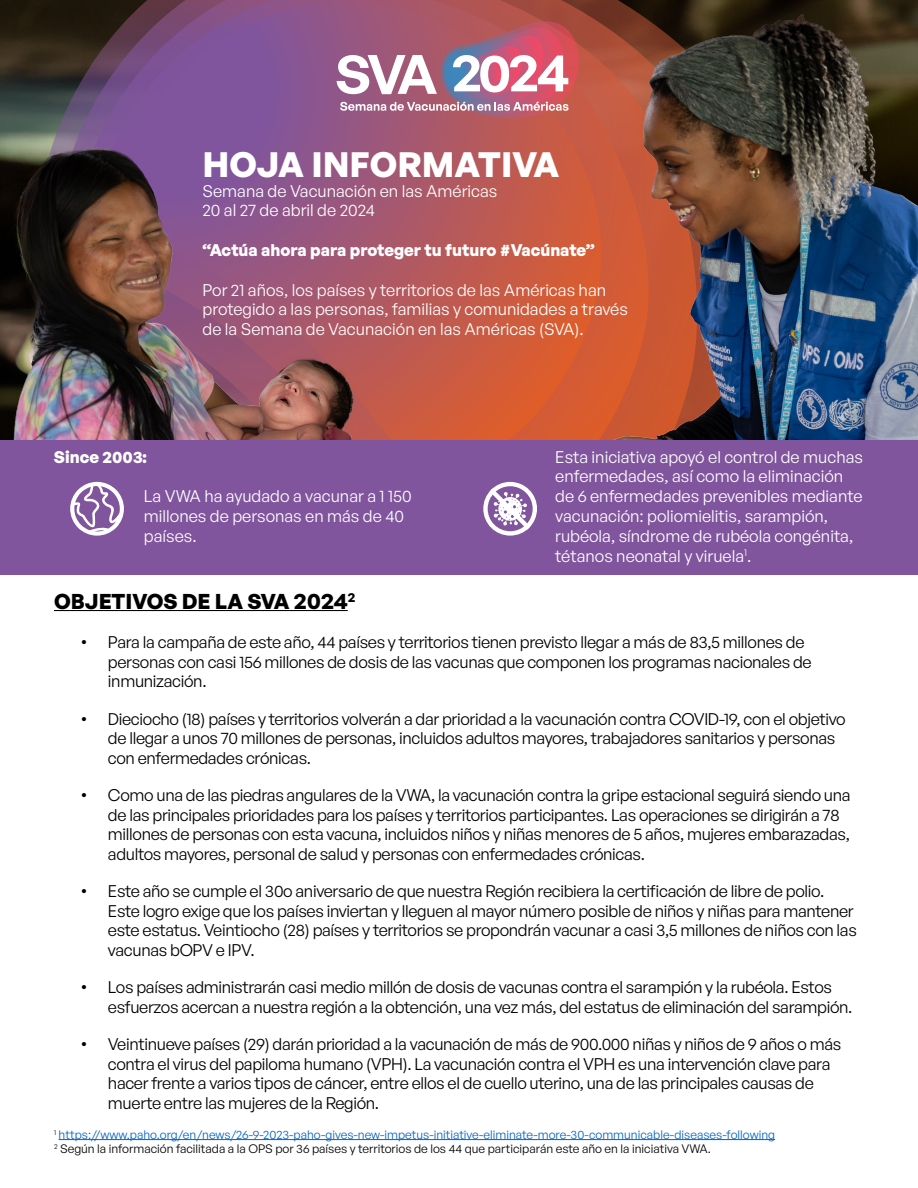
<style>
.page{position:relative;width:918px;height:1188px;background:#fff}
.page>*{position:absolute;margin:0;border:0;box-sizing:border-box;transform-origin:0 0}
.t1{font:700 34.5px "General Sans";color:#fff}
.t2{font:700 21px "General Sans";color:#000}
.t3{font:16.5px/19.5px "General Sans";letter-spacing:-.02em;color:#000}
.t4{font:16.5px/19.8px "General Sans";color:#fff}
.t5{font:700 16.5px "General Sans";color:#fff}
.t6{font:12px/14.4px "General Sans";color:#0563c1}
.s1{font-family:"Arial"}
.s2{color:#000}
</style>
<div class="page">
<svg style="left:373px;top:1px;width:217px;height:439px;background:#c25a4a"></svg>
<img style="left:590px;top:0;width:328px;height:440px">
<img style="left:0;top:0;width:373px;height:440px">
<div style="left:0;top:440px;width:918px;height:134px;background:#80559d"></div>
<hr style="left:54px;top:610px;width:294px;height:1px;background:#000">
<svg style="left:70px;top:482px;width:54px;height:54px"></svg>
<svg style="left:483px;top:482px;width:54px;height:54px"></svg>
<hr style="left:59px;top:1139px;width:716px;height:1px;background:#0563c1">
<svg style="left:337px;top:9px;width:244px;height:119px;background:#b97687"></svg>
<h1 class="t1" style="left:202px;top:142px;width:358px">HOJA INFORMATIVA</h1>
<p class="t4" style="left:202px;top:180px;width:296px">Semana de Vacunación en las Américas<br>20 al 27 de abril de 2024</p>
<p class="t5" style="left:202px;top:239px;width:394px">“Actúa ahora para proteger tu futuro #Vacúnate”</p>
<p class="t4" style="left:202px;top:279px;width:427px">Por 21 años, los países y territorios de las Américas han protegido a las personas, familias y comunidades a través de la Semana de Vacunación en las Américas (SVA).</p>
<p class="t5" style="left:54px;top:446px;width:94px">Since 2003:</p>
<p class="t4" style="left:144px;top:486px;width:269px">La VWA ha ayudado a vacunar a 1 150 millones de personas en más de 40 países.</p>
<p class="t4" style="left:555px;top:446px;width:309px">Esta iniciativa apoyó el control de muchas enfermedades, así como la eliminación de 6 enfermedades prevenibles mediante vacunación: poliomielitis, sarampión, rubéola, síndrome de rubéola congénita, tétanos neonatal y viruela<sup>1</sup>.</p>
<p class="t2" style="left:54px;top:588px;width:303px">OBJETIVOS DE LA SVA 2024<sup>2</sup></p>
<p class="t3" style="left:108px;top:632px;width:705px;text-indent:-27px"><span class="s1">•</span> Para la campaña de este año, 44 países y territorios tienen previsto llegar a más de 83,5 millones de personas con casi 156 millones de dosis de las vacunas que componen los programas nacionales de inmunización.</p>
<p class="t3" style="left:108px;top:709px;width:739px;text-indent:-27px"><span class="s1">•</span> Dieciocho (18) países y territorios volverán a dar prioridad a la vacunación contra COVID-19, con el objetivo de llegar a unos 70 millones de personas, incluidos adultos mayores, trabajadores sanitarios y personas con enfermedades crónicas.</p>
<p class="t3" style="left:108px;top:785px;width:744px;text-indent:-27px"><span class="s1">•</span> Como una de las piedras angulares de la VWA, la vacunación contra la gripe estacional seguirá siendo una de las principales prioridades para los países y territorios participantes. Las operaciones se dirigirán a 78 millones de personas con esta vacuna, incluidos niños y niñas menores de 5 años, mujeres embarazadas, adultos mayores, personal de salud y personas con enfermedades crónicas.</p>
<p class="t3" style="left:108px;top:881px;width:750px;text-indent:-27px"><span class="s1">•</span> Este año se cumple el 30o aniversario de que nuestra Región recibiera la certificación de libre de polio.<br>Este logro exige que los países inviertan y lleguen al mayor número posible de niños y niñas para mantener este estatus. Veintiocho (28) países y territorios se propondrán vacunar a casi 3,5 millones de niños con las vacunas bOPV e IPV.</p>
<p class="t3" style="left:108px;top:977px;width:746px;text-indent:-27px"><span class="s1">•</span> Los países administrarán casi medio millón de dosis de vacunas contra el sarampión y la rubéola. Estos esfuerzos acercan a nuestra región a la obtención, una vez más, del estatus de eliminación del sarampión.</p>
<p class="t3" style="left:108px;top:1034px;width:735px;text-indent:-27px"><span class="s1">•</span> Veintinueve países (29) darán prioridad a la vacunación de más de 900.000 niñas y niños de 9 años o más contra el virus del papiloma humano (VPH). La vacunación contra el VPH es una intervención clave para hacer frente a varios tipos de cáncer, entre ellos el de cuello uterino, una de las principales causas de muerte entre las mujeres de la Región.</p>
<p class="t6" style="left:54px;top:1127px;width:723px"><sup>1</sup> https://www.paho.org/en/news/26-9-2023-paho-gives-new-impetus-initiative-eliminate-more-30-communicable-diseases-following<br><sup>2</sup> <span class="s2">Según la información facilitada a la OPS por 36 países y territorios de los 44 que participarán este año en la iniciativa VWA.</span></p>
</div>
